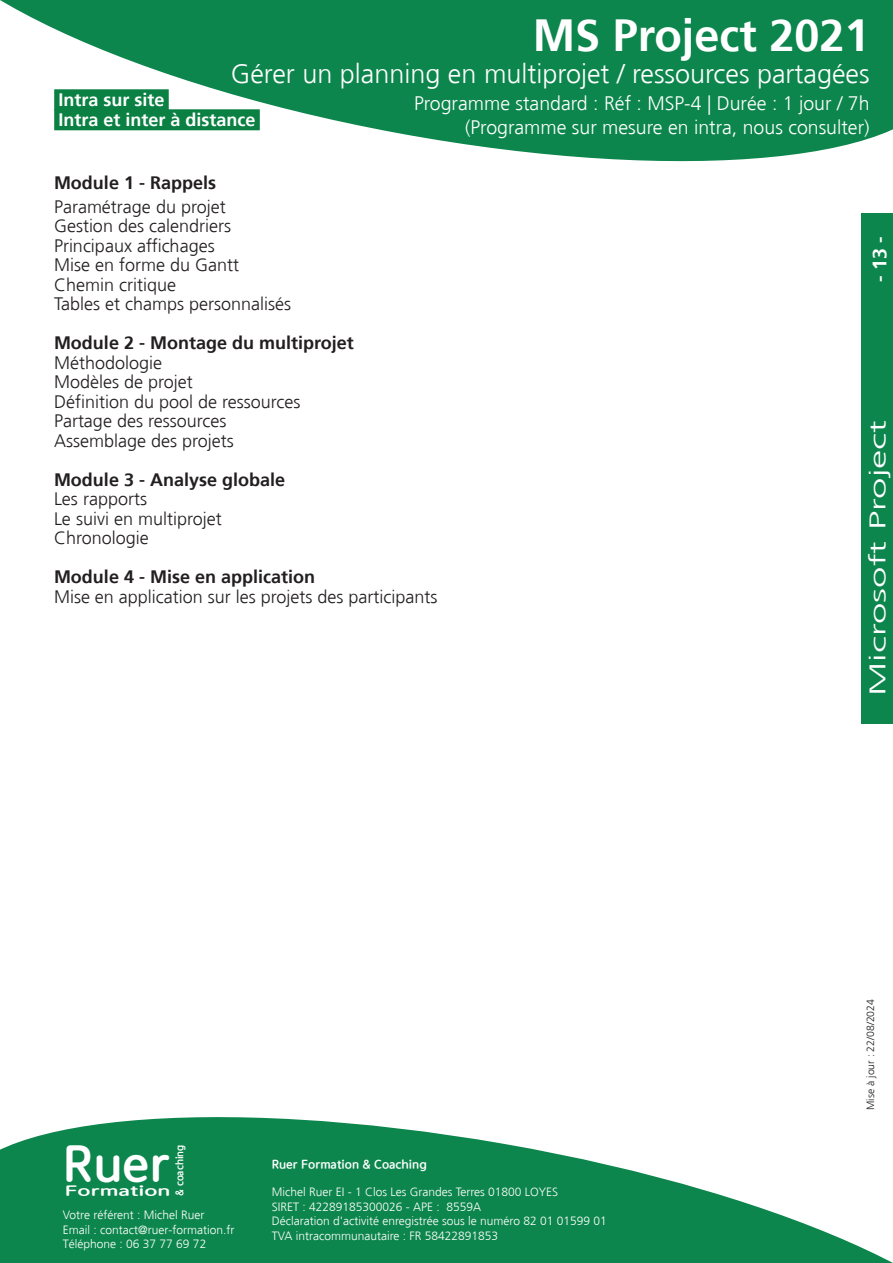
<style>
.page{position:relative;width:893px;height:1263px;background:#fff}
.page>*{position:absolute;margin:0;border:0;box-sizing:border-box;transform-origin:0 0}
.t1{font:49.05px "TT Gulim B";color:#fff}
.t2{font:700 45px "Frutiger";color:#fff}
.t3{font:300 27px "Frutiger";color:#fff}
.t4{font:300 22.5px "Frutiger";color:#fff;scale:1.71 1}
.t5{font:300 19.5px "Frutiger";color:#fff}
.t6{font:700 19.5px "Frutiger";color:#fff}
.Texte{font:300 18px "Frutiger";color:#231f20}
.Texte-2{font:700 18px "Frutiger";color:#231f20}
.t7{font:700 18px/20px "Frutiger";color:#fff}
.Module{font:700 18px "Frutiger";color:#231f20}
.t8{font:13.95px "TT Gulim B";color:#fff;scale:1.57 1}
.t9{font:300 12px/14.4px "Frutiger";color:#fff}
.t10{font:12px "TT Gulim B";color:#fff}
.t11{font:300 10.5px "Frutiger";color:#231f20}
.t12{font:10.5px "TT Gulim B";color:#fff;scale:.93 1}
</style>
<div class="page">
<svg style="left:1px;top:1117px;width:892px;height:146px;fill:#0c864c"></svg>
<svg style="left:1px;top:0;width:892px;height:162px;fill:#0c864c"></svg>
<div style="left:862px;top:214px;width:31px;height:510px;background:#0c864c"></div>
<svg style="left:0;top:1149px;width:1px;height:114px"></svg>
<hr style="left:0;top:214px;width:1px;height:510px;background:#0c864c">
<div style="left:54px;top:89px;width:115px;height:21px;background:#0a8143"></div>
<div style="left:54px;top:109px;width:206px;height:21px;background:#0a8143"></div>
<p class="t2" style="left:533px;top:9px;width:338px">MS Project 2021</p>
<p class="t3" style="left:231px;top:59px;width:640px">Gérer un planning en multiprojet / ressources partagées</p>
<p class="t7" style="left:58px;top:90px;width:199px">Intra sur site<br>Intra et inter à distance</p>
<p class="t5" style="left:414px;top:93px;width:457px">Programme standard : Réf : MSP-4 | Durée : 1 jour / 7h</p>
<p class="t5" style="left:465px;top:116px;width:406px">(Programme sur mesure en intra, nous consulter)</p>
<p class="Module" style="left:54px;top:172px;width:164px">Module 1 - Rappels</p>
<p class="Texte" style="left:54px;top:196px;width:173px">Paramétrage du projet</p>
<p class="Texte" style="left:54px;top:216px;width:179px">Gestion des calendriers</p>
<p class="Texte" style="left:54px;top:235px;width:162px">Principaux affichages</p>
<p class="Texte" style="left:54px;top:255px;width:187px">Mise en forme du Gantt</p>
<p class="Texte" style="left:54px;top:274px;width:124px">Chemin critique</p>
<p class="Texte" style="left:54px;top:294px;width:239px">Tables et champs personnalisés</p>
<p class="Texte-2" style="left:54px;top:332px;width:301px">Module 2 - Montage du multiprojet</p>
<p class="Texte" style="left:54px;top:352px;width:110px">Méthodologie</p>
<p class="Texte" style="left:54px;top:372px;width:140px">Modèles de projet</p>
<p class="Texte" style="left:54px;top:391px;width:248px">Définition du pool de ressources</p>
<p class="Texte" style="left:54px;top:411px;width:174px">Partage des ressources</p>
<p class="Texte" style="left:54px;top:430px;width:181px">Assemblage des projets</p>
<p class="Texte-2" style="left:54px;top:469px;width:233px">Module 3 - Analyse globale</p>
<p class="Texte" style="left:54px;top:489px;width:95px">Les rapports</p>
<p class="Texte" style="left:54px;top:508px;width:169px">Le suivi en multiprojet</p>
<p class="Texte" style="left:54px;top:528px;width:96px">Chronologie</p>
<p class="Texte-2" style="left:54px;top:566px;width:263px">Module 4 - Mise en application</p>
<p class="Texte" style="left:54px;top:586px;width:385px">Mise en application sur les projets des participants</p>
<h1 class="t1" style="left:63px;top:1139px;width:108px">Ruer</h1>
<p class="t8" style="left:65px;top:1183px;width:69px">Formation</p>
<p class="t12" style="left:174px;top:1196px;width:56px;rotate:-90deg">&amp; coaching</p>
<p class="t9" style="left:63px;top:1208px;width:173px">Votre référent : Michel Ruer<br>Email : contact@ruer-formation.fr<br>Téléphone : 06 37 77 69 72</p>
<p class="t10" style="left:272px;top:1158px;width:157px">Ruer Formation &amp; Coaching</p>
<p class="t9" style="left:272px;top:1185px;width:336px">Michel Ruer EI - 1 Clos Les Grandes Terres 01800 LOYES<br>SIRET : 42289185300026 - APE : 8559A<br>Déclaration d'activité enregistrée sous le numéro 82 01 01599 01<br>TVA intracommunautaire : FR 58422891853</p>
<p class="t6" style="left:868px;top:282px;width:47px;rotate:-90deg">- 13 -</p>
<p class="t4" style="left:865px;top:696px;width:163px;rotate:-90deg">Microsoft Project</p>
<p class="t11" style="left:865px;top:1110px;width:112px;rotate:-90deg">Mise à jour : 22/08/2024</p>
</div>
